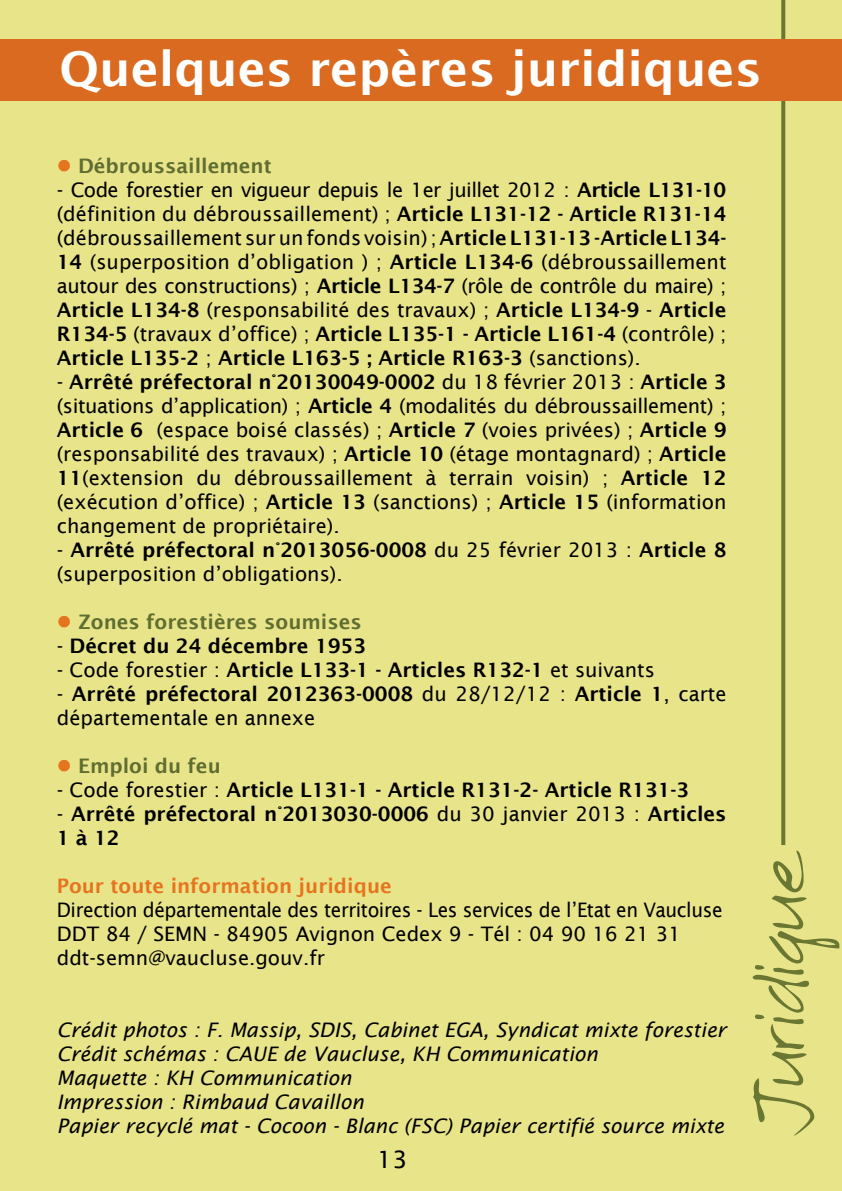
<style>
.page{position:relative;width:842px;height:1191px;background:#e8e48a}
.page>*{position:absolute;margin:0;border:0;box-sizing:border-box;transform-origin:0 0}
.t1{font:72px "Victors Hand";color:#6a7732}
.t2{font:600 48px "Lucida Sans";color:#fff}
.t3{font:24px "Lucida Sans";color:#000}
.t4{font:20px/24px "Lucida Sans";color:#000;text-align:justify}
.t5{font:italic 20px/24px "Lucida Sans";color:#000}
.t6{font:600 20px/24px "Lucida Sans";color:#000}
.t7{font:20px/24px "Lucida Sans";letter-spacing:-.02em;color:#000;scale:.95 1}
.t8{font:600 20px "Lucida Sans";color:#606d31}
.t9{font:600 20px "Lucida Sans";color:#e6741f}
.s1{color:#e6741f}
.s2{font-weight:600}
.s3{font-weight:400}
</style>
<div class="page">
<svg style="left:781px;top:0;width:4px;height:845px;background:#737e38"></svg>
<div style="left:0;top:40px;width:842px;height:61px;background:#da6a1f"></div>
<h2 class="t2" style="left:60px;top:41px;width:704px">Quelques repères juridiques</h2>
<p class="t8" style="left:57px;top:154px;width:217px"><span class="s1">●</span> Débroussaillement</p>
<p class="t4" style="left:57px;top:177px;width:671px">- Code forestier en vigueur depuis le 1er juillet 2012 : <span class="s2">Article L131-10 </span>(définition du débroussaillement) ; <span class="s2">Article L131-12 - Article R131-14 </span>(débroussaillement sur un fonds voisin) ; <span class="s2">Article L131-13 -Article L134- 14</span> (superposition d’obligation ) ; <span class="s2">Article L134-6</span> (débroussaillement autour des constructions) ; <span class="s2">Article L134-7</span> (rôle de contrôle du maire) ; <span class="s2">Article L134-8</span> (responsabilité des travaux) ; <span class="s2">Article L134-9</span> - <span class="s2">Article R134-5</span> (travaux d’office) ; <span class="s2">Article L135-1 - Article L161-4</span> (contrôle) ; <span class="s2">Article L135-2</span> ; <span class="s2">Article L163-5 ; Article R163-3</span> (sanctions).</p>
<p class="t4" style="left:57px;top:369px;width:671px">- <span class="s2">Arrêté préfectoral n°20130049-0002</span> du 18 février 2013 : <span class="s2">Article 3 </span>(situations d’application) ; <span class="s2">Article 4</span> (modalités du débroussaillement) ; <span class="s2">Article 6</span> (espace boisé classés) ; <span class="s2">Article 7</span> (voies privées) ; <span class="s2">Article 9 </span>(responsabilité des travaux) ; <span class="s2">Article 10</span> (étage montagnard) ; <span class="s2">Article 11</span>(extension du débroussaillement à terrain voisin) ; <span class="s2">Article 12 </span>(exécution d’office) ; <span class="s2">Article 13</span> (sanctions) ; <span class="s2">Article 15</span> (information changement de propriétaire).</p>
<p class="t4" style="left:57px;top:537px;width:671px">- <span class="s2">Arrêté préfectoral n°2013056-0008</span> du 25 février 2013 : <span class="s2">Article 8 </span>(superposition d’obligations).</p>
<p class="t8" style="left:57px;top:610px;width:306px"><span class="s1">●</span> Zones forestières soumises</p>
<p class="t6" style="left:57px;top:633px;width:311px"><span class="s3">-</span> Décret du 24 décembre 1953</p>
<p class="t6" style="left:57px;top:657px;width:600px"><span class="s3">- Code forestier :</span> Article L133-1 - Articles R132-1 <span class="s3">et suivants</span></p>
<p class="t4" style="left:57px;top:681px;width:671px">- <span class="s2">Arrêté préfectoral 2012363-0008</span> du 28/12/12 : <span class="s2">Article 1</span>, carte départementale en annexe</p>
<p class="t8" style="left:57px;top:754px;width:166px"><span class="s1">●</span> Emploi du feu</p>
<p class="t6" style="left:57px;top:777px;width:634px"><span class="s3">- Code forestier :</span> Article L131-1 - Article R131-2- Article R131-3</p>
<p class="t6" style="left:57px;top:801px;width:671px"><span class="s3">-</span> Arrêté préfectoral n°2013030-0006 <span class="s3">du 30 janvier 2013 :</span> Articles<br>1 à 12</p>
<p class="t9" style="left:57px;top:874px;width:337px">Pour toute information juridique</p>
<p class="t7" style="left:57px;top:897px;width:702px">Direction départementale des territoires - Les services de l’Etat en Vaucluse<br>DDT 84 / SEMN - 84905 Avignon Cedex 9 - Tél : 04 90 16 21 31 ddt-semn@vaucluse.gouv.fr</p>
<p class="t5" style="left:57px;top:1017px;width:671px">Crédit photos : F. Massip, SDIS, Cabinet EGA, Syndicat mixte forestier Crédit schémas : CAUE de Vaucluse, KH Communication<br>Maquette : KH Communication<br>Impression : Rimbaud Cavaillon<br>Papier recyclé mat - Cocoon - Blanc (FSC) Papier certifié source mixte</p>
<p class="t3" style="left:377px;top:1145px;width:32px">13</p>
<h1 class="t1" style="left:737px;top:1137px;width:288px;rotate:-90deg">Juridique</h1>
</div>
